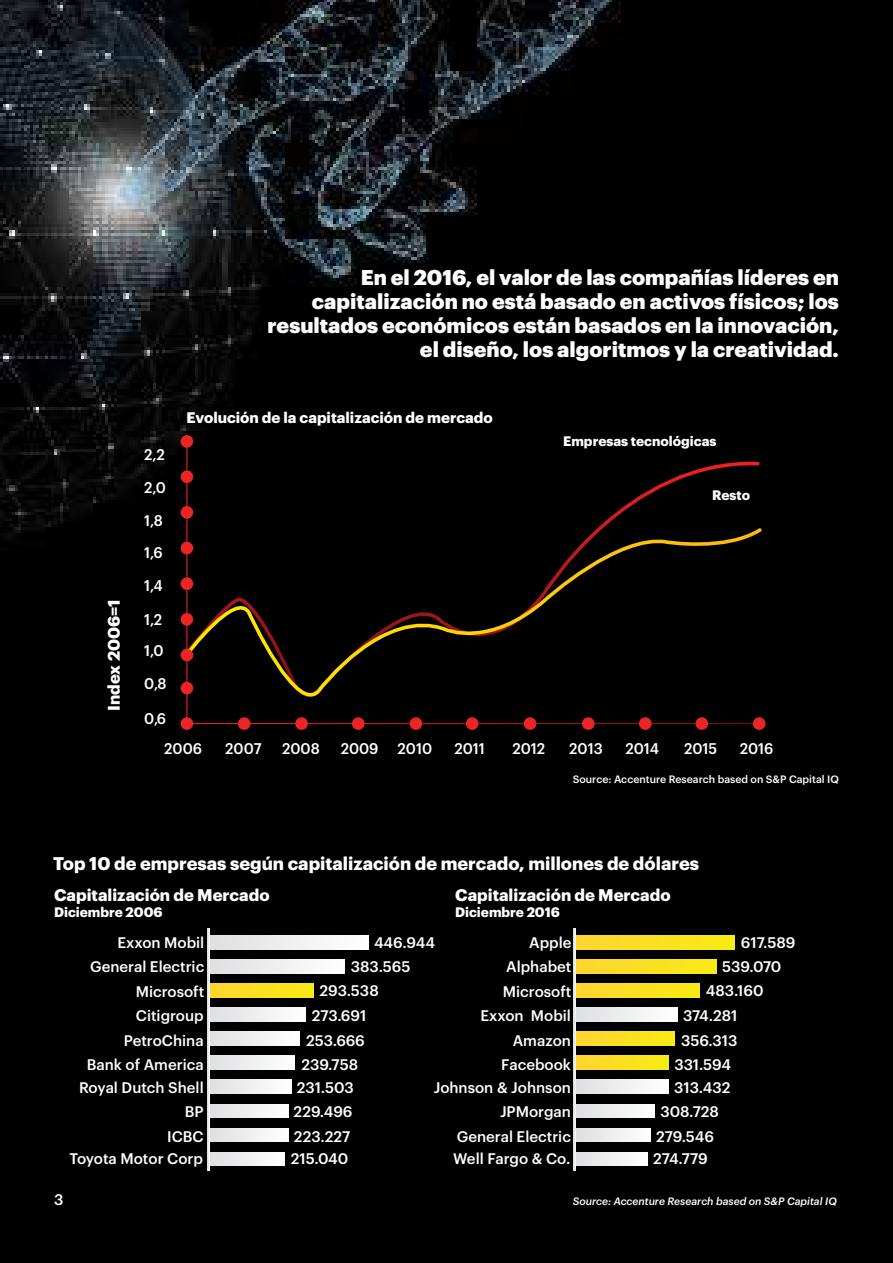
<style>
.page{position:relative;width:893px;height:1263px;background:#fff}
.page>*{position:absolute;margin:0;border:0;box-sizing:border-box;transform-origin:0 0}
.t1{font:900 21px/24px "Graphik";color:#fff;text-align:right}
.t2{font:700 18px "Graphik";color:#fff}
.t3{font:700 16.5px "Graphik";color:#fff}
.t4{font:500 15.15px "Graphik";color:#fff;scale:.95 1}
.t5{font:500 15px/24.5px "Graphik";color:#fff;text-align:right}
.t6{font:700 15px "Graphik";color:#fff}
.t7{font:700 13.5px "Graphik";color:#fff}
.t8{font:italic 500 10.5px "Graphik";color:#fff}
.t9{font:500 10.5px "Graphik";color:#fff}
</style>
<div class="page">
<img style="left:0;top:0;width:893px;height:1263px">
<div style="left:0;top:466px;width:7px;height:686px;background:#000"></div>
<div style="left:185px;top:459px;width:577px;height:66px;background:#000"></div>
<div style="left:182px;top:525px;width:583px;height:196px;background:#000"></div>
<hr style="left:186px;top:441px;width:1px;height:285px;background:#fff">
<hr style="left:181px;top:723px;width:578px;height:1px;background:#fff">
<div style="left:238px;top:717px;width:13px;height:13px;background:#eb2426;border-radius:50%"></div>
<div style="left:295px;top:717px;width:13px;height:13px;background:#eb2426;border-radius:50%"></div>
<div style="left:352px;top:717px;width:13px;height:13px;background:#eb2426;border-radius:50%"></div>
<div style="left:410px;top:717px;width:12px;height:13px;background:#eb2426;border-radius:50%"></div>
<div style="left:466px;top:717px;width:12px;height:13px;background:#eb2426;border-radius:50%"></div>
<div style="left:524px;top:717px;width:12px;height:13px;background:#eb2426;border-radius:50%"></div>
<div style="left:582px;top:717px;width:13px;height:13px;background:#eb2426;border-radius:50%"></div>
<div style="left:639px;top:717px;width:13px;height:13px;background:#eb2426;border-radius:50%"></div>
<div style="left:696px;top:717px;width:12px;height:13px;background:#eb2426;border-radius:50%"></div>
<div style="left:753px;top:717px;width:12px;height:13px;background:#eb2426;border-radius:50%"></div>
<div style="left:181px;top:717px;width:12px;height:13px;background:#eb2426;border-radius:50%"></div>
<div style="left:181px;top:682px;width:12px;height:12px;background:#eb2426;border-radius:50%"></div>
<div style="left:181px;top:649px;width:12px;height:12px;background:#eb2426;border-radius:50%"></div>
<div style="left:181px;top:613px;width:12px;height:13px;background:#eb2426;border-radius:50%"></div>
<div style="left:181px;top:577px;width:12px;height:13px;background:#eb2426;border-radius:50%"></div>
<div style="left:181px;top:542px;width:12px;height:12px;background:#eb2426;border-radius:50%"></div>
<div style="left:181px;top:506px;width:12px;height:13px;background:#eb2426;border-radius:50%"></div>
<div style="left:181px;top:470px;width:12px;height:13px;background:#eb2426;border-radius:50%"></div>
<div style="left:181px;top:435px;width:12px;height:13px;background:#eb2426;border-radius:50%"></div>
<svg style="left:209px;top:935px;width:159px;height:14px"></svg>
<svg style="left:209px;top:959px;width:136px;height:14px"></svg>
<svg style="left:209px;top:984px;width:104px;height:13px"></svg>
<svg style="left:209px;top:1008px;width:97px;height:13px"></svg>
<svg style="left:209px;top:1032px;width:90px;height:13px"></svg>
<svg style="left:209px;top:1056px;width:85px;height:13px"></svg>
<svg style="left:209px;top:1080px;width:82px;height:13px"></svg>
<svg style="left:209px;top:1104px;width:79px;height:14px"></svg>
<svg style="left:209px;top:1128px;width:79px;height:14px"></svg>
<svg style="left:209px;top:1152px;width:75px;height:14px"></svg>
<hr style="left:207px;top:928px;width:2px;height:242px;background:#e4e6e7">
<svg style="left:576px;top:935px;width:158px;height:14px;background:#fbdf21"></svg>
<svg style="left:576px;top:959px;width:140px;height:14px;background:#fbdf21"></svg>
<svg style="left:576px;top:984px;width:124px;height:13px;background:#fbdf21"></svg>
<svg style="left:576px;top:1008px;width:101px;height:13px"></svg>
<svg style="left:576px;top:1032px;width:99px;height:13px"></svg>
<svg style="left:576px;top:1056px;width:93px;height:13px"></svg>
<svg style="left:576px;top:1080px;width:93px;height:13px"></svg>
<svg style="left:576px;top:1104px;width:78px;height:14px"></svg>
<svg style="left:576px;top:1128px;width:75px;height:14px"></svg>
<svg style="left:576px;top:1152px;width:72px;height:14px"></svg>
<svg style="left:573px;top:928px;width:3px;height:242px"></svg>
<h1 class="t1" style="left:267px;top:264px;width:573px">En el 2016, el valor de las compañías líderes en capitalización no está basado en activos físicos; los resultados económicos están basados en la innovación, el diseño, los algoritmos y la creatividad.</h1>
<p class="t3" style="left:101px;top:711px;width:113px;rotate:-90deg">Index 2006=1</p>
<p class="t4" style="left:144px;top:443px;width:23px">2,2</p>
<p class="t4" style="left:144px;top:476px;width:25px">2,0</p>
<p class="t4" style="left:144px;top:509px;width:21px">1,8</p>
<p class="t4" style="left:144px;top:541px;width:21px">1,6</p>
<p class="t4" style="left:144px;top:574px;width:21px">1,4</p>
<p class="t4" style="left:144px;top:608px;width:21px">1,2</p>
<p class="t4" style="left:144px;top:639px;width:22px">1,0</p>
<p class="t4" style="left:144px;top:672px;width:25px">0,8</p>
<p class="t4" style="left:144px;top:706px;width:25px">0,6</p>
<p class="t6" style="left:187px;top:406px;width:308px">Evolución de la capitalización de mercado</p>
<p class="t7" style="left:563px;top:431px;width:155px">Empresas tecnológicas</p>
<p class="t7" style="left:712px;top:484px;width:39px">Resto</p>
<p class="t4" style="left:164px;top:737px;width:41px">2006</p>
<p class="t4" style="left:225px;top:737px;width:40px">2007</p>
<p class="t4" style="left:282px;top:737px;width:41px">2008</p>
<p class="t4" style="left:341px;top:737px;width:41px">2009</p>
<p class="t4" style="left:398px;top:737px;width:38px">2010</p>
<p class="t4" style="left:454px;top:737px;width:34px">2011</p>
<p class="t4" style="left:512px;top:737px;width:36px">2012</p>
<p class="t4" style="left:569px;top:737px;width:37px">2013</p>
<p class="t4" style="left:625px;top:737px;width:37px">2014</p>
<p class="t4" style="left:684px;top:737px;width:36px">2015</p>
<p class="t4" style="left:740px;top:737px;width:37px">2016</p>
<p class="t9" style="left:573px;top:771px;width:268px">Source: Accenture Research based on S&amp;P Capital IQ</p>
<p class="t2" style="left:53px;top:849px;width:647px">Top 10 de empresas según capitalización de mercado, millones de dólares</p>
<p class="t3" style="left:54px;top:882px;width:217px">Capitalización de Mercado</p>
<p class="t7" style="left:54px;top:902px;width:110px">Diciembre 2006</p>
<p class="t3" style="left:455px;top:882px;width:217px">Capitalización de Mercado</p>
<p class="t7" style="left:455px;top:902px;width:106px">Diciembre 2016</p>
<p class="t5" style="left:87px;top:929px;width:119px">Exxon Mobil<br>General Electric<br>Microsoft<br>Citigroup<br>PetroChina<br>Bank of America</p>
<p class="t5" style="left:79px;top:1074px;width:126px">Royal Dutch Shell<br>BP<br>ICBC</p>
<p class="t5" style="left:69px;top:1145px;width:135px">Toyota Motor Corp</p>
<p class="t5" style="left:54px;top:1186px;width:11px">3</p>
<p class="t5" style="left:480px;top:928px;width:92px">Apple<br>Alphabet<br>Microsoft<br>Exxon Mobil<br>Amazon<br>Facebook</p>
<p class="t5" style="left:434px;top:1074px;width:139px">Johnson &amp; Johnson<br>JPMorgan<br>General Electric</p>
<p class="t5" style="left:453px;top:1145px;width:119px">Well Fargo &amp; Co.</p>
<p class="t5" style="left:741px;top:928px;width:56px">617.589</p>
<p class="t5" style="left:722px;top:953px;width:61px">539.070</p>
<p class="t5" style="left:706px;top:977px;width:59px">483.160</p>
<p class="t5" style="left:683px;top:1002px;width:56px">374.281</p>
<p class="t5" style="left:681px;top:1026px;width:58px">356.313</p>
<p class="t5" style="left:674px;top:1051px;width:58px">331.594</p>
<p class="t5" style="left:656px;top:1074px;width:76px;text-align:left;text-indent:18px">313.432<br>308.728<br>279.546</p>
<p class="t5" style="left:653px;top:1145px;width:56px">274.779</p>
<p class="t8" style="left:573px;top:1193px;width:266px">Source: Accenture Research based on S&amp;P Capital IQ</p>
<p class="t5" style="left:374px;top:929px;width:63px">446.944</p>
<p class="t5" style="left:351px;top:953px;width:61px">383.565</p>
<p class="t5" style="left:320px;top:977px;width:61px">293.538</p>
<p class="t5" style="left:312px;top:1002px;width:56px">273.691</p>
<p class="t5" style="left:306px;top:1026px;width:60px">253.666</p>
<p class="t5" style="left:301px;top:1051px;width:58px">239.758</p>
<p class="t5" style="left:294px;top:1074px;width:62px;text-align:justify">231.503<br>229.496<br>223.227</p>
<p class="t5" style="left:291px;top:1145px;width:59px">215.040</p>
</div>
